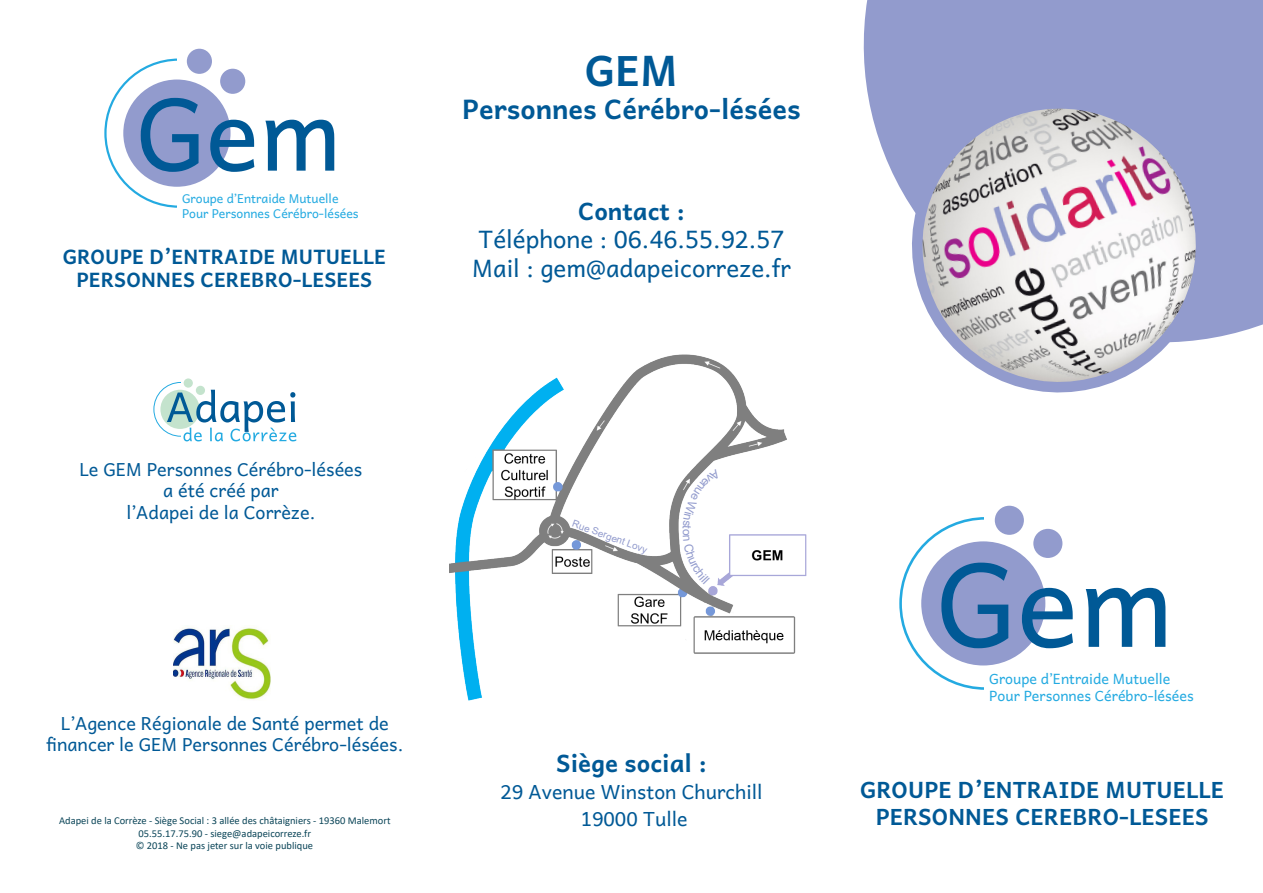
<style>
.page{position:relative;width:1263px;height:893px;background:#fff}
.page>*{position:absolute;margin:0;border:0;box-sizing:border-box;transform-origin:0 0}
.t1{font:116.1px "Andika New Basic";color:#005996}
.t2{font:100.35px "Andika New Basic";color:#005996}
.t3{font:700 42px "Andika New Basic";color:#005996}
.t4{font:700 27px "Andika New Basic";color:#005996}
.t5{font:24px "Andika New Basic";color:#005996}
.t6{font:700 24px "Andika New Basic";color:#005996}
.t7{font:700 22.5px/27px "Andika New Basic";color:#005996;text-align:center}
.t8{font:700 19.95px/24px "Andika New Basic";color:#005996;text-align:center}
.t9{font:19.5px "Andika New Basic";color:#005996}
.t10{font:18px/21.6px "Andika New Basic";color:#005996;text-align:center}
.t11{font:14.25px/17.1px "Andika New Basic";color:#24aae1}
.t12{font:12.3px/14.7px "Andika New Basic";color:#24aae1}
.t13{font:10.5px "Calibri";color:#0b4558}
.t14{font:9.9px "Arial";color:#929bcd}
</style>
<div class="page">
<svg style="left:863px;top:0;width:400px;height:334px;background:#a1a9d4"></svg>
<svg style="left:899px;top:517px;width:84px;height:173px"></svg>
<div style="left:921px;top:541px;width:124px;height:124px;background:#929bcd;border-radius:50%"></div>
<div style="left:995px;top:506px;width:29px;height:29px;background:#929bcd;border-radius:50%"></div>
<div style="left:1033px;top:529px;width:29px;height:29px;background:#929bcd;border-radius:50%"></div>
<svg style="left:104px;top:59px;width:73px;height:149px"></svg>
<div style="left:123px;top:80px;width:108px;height:107px;background:#929bcd;border-radius:50%"></div>
<div style="left:187px;top:49px;width:25px;height:25px;background:#929bcd;border-radius:50%"></div>
<div style="left:220px;top:69px;width:25px;height:25px;background:#929bcd;border-radius:50%"></div>
<svg style="left:153px;top:382px;width:143px;height:59px"></svg>
<div style="left:184px;top:378px;width:9px;height:10px;background:#c4e3cd;border-radius:50%"></div>
<div style="left:196px;top:386px;width:9px;height:9px;background:#c4e3cd;border-radius:50%"></div>
<img style="left:174px;top:627px;width:96px;height:73px">
<div style="left:920px;top:62px;width:284px;height:11px;background:#929bcd"></div>
<svg style="left:887px;top:73px;width:344px;height:320px"></svg>
<img style="left:449px;top:354px;width:358px;height:347px">
<svg style="left:683px;top:469px;width:38px;height:115px"></svg>
<p class="t2" style="left:136px;top:42px;width:207px">Gem</p>
<p class="t12" style="left:182px;top:189px;width:178px">Groupe d’Entraide Mutuelle<br>Pour Personnes Cérébro-lésées</p>
<p class="t8" style="left:63px;top:241px;width:325px">GROUPE D’ENTRAIDE MUTUELLE<br>PERSONNES CEREBRO-LESEES</p>
<p class="t3" style="left:585px;top:32px;width:95px">GEM</p>
<p class="t4" style="left:462px;top:84px;width:340px">Personnes Cérébro-lésées</p>
<p class="t6" style="left:578px;top:189px;width:108px">Contact :</p>
<p class="t5" style="left:479px;top:218px;width:307px">Téléphone : 06.46.55.92.57</p>
<p class="t5" style="left:472px;top:246px;width:320px">Mail : gem@adapeicorreze.fr</p>
<p class="t10" style="left:79px;top:456px;width:284px">Le GEM Personnes Cérébro-lésées</p>
<p class="t10" style="left:163px;top:477px;width:117px">a été créé par</p>
<p class="t10" style="left:127px;top:499px;width:190px">l’Adapei de la Corrèze.</p>
<p class="t10" style="left:46px;top:710px;width:358px">L’Agence Régionale de Santé permet de financer le GEM Personnes Cérébro-lésées.</p>
<p class="t13" style="left:59px;top:813px;width:333px">Adapei de la Corrèze - Siège Social : 3 allée des châtaigniers - 19360 Malemort</p>
<p class="t13" style="left:139px;top:826px;width:174px">05.55.17.75.90 - siege@adapeicorreze.fr</p>
<p class="t13" style="left:136px;top:838px;width:179px">© 2018 - Ne pas jeter sur la voie publique</p>
<p class="t14" style="left:575px;top:516px;width:81px;rotate:20deg">Rue Sergent Lovy</p>
<p class="t6" style="left:556px;top:741px;width:152px">Siège social :</p>
<p class="t9" style="left:500px;top:774px;width:264px">29 Avenue Winston Churchill</p>
<p class="t9" style="left:581px;top:801px;width:108px">19000 Tulle</p>
<p class="t1" style="left:936px;top:498px;width:240px">Gem</p>
<p class="t11" style="left:989px;top:668px;width:206px">Groupe d’Entraide Mutuelle<br>Pour Personnes Cérébro-lésées</p>
<p class="t7" style="left:860px;top:773px;width:365px">GROUPE D’ENTRAIDE MUTUELLE<br>PERSONNES CEREBRO-LESEES</p>
</div>
